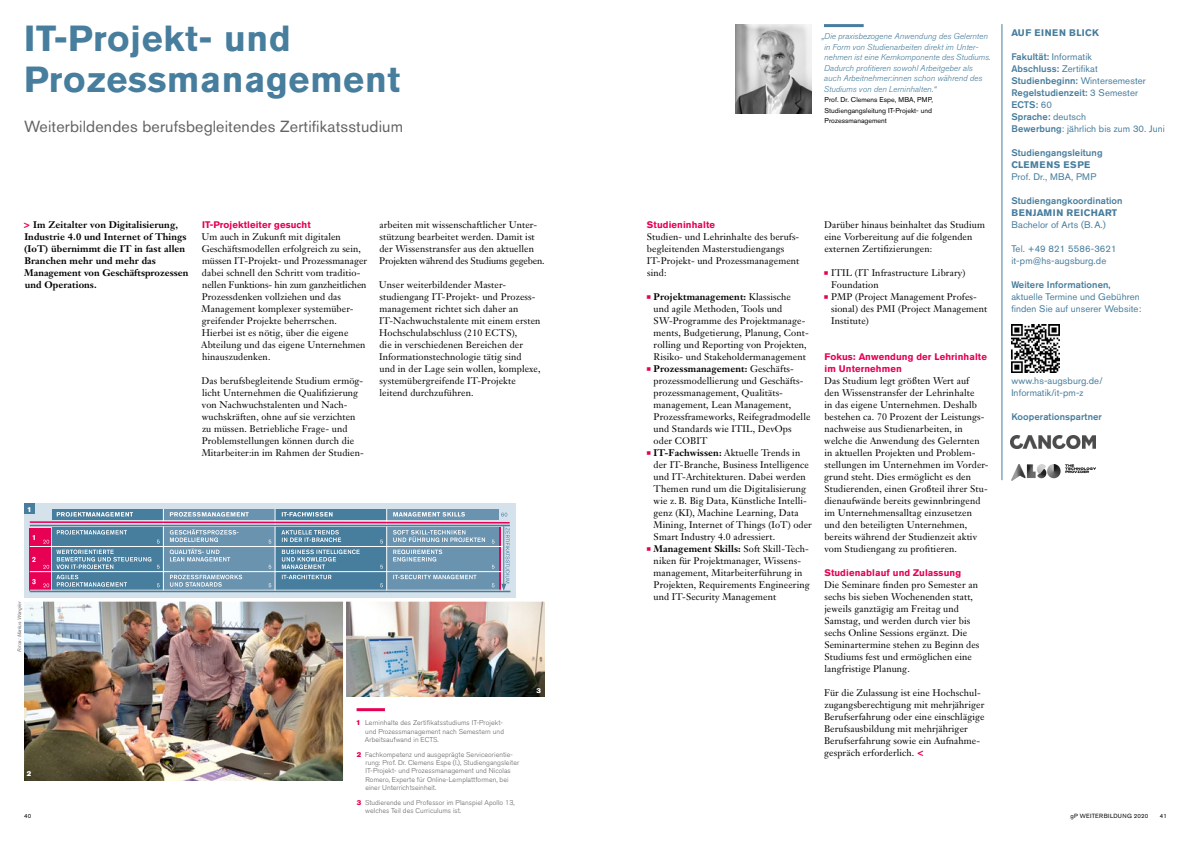
<style>
.page{position:relative;width:1191px;height:842px;background:#fff}
.page>*{position:absolute;margin:0;border:0;box-sizing:border-box;transform-origin:0 0}
.t1{font:700 36px/40.5px "Akzidenz Grotesk BQ";letter-spacing:.02em;color:#477d9d}
.t2{font:16px "Akzidenz Grotesk BQ";letter-spacing:.01em;color:#626463}
.t3{font:9.5px/12px "Janson Text";letter-spacing:.01em;color:#000}
.t4{font:9.5px/12px "Akzidenz Grotesk BQ";letter-spacing:.01em;color:#477d9d}
.t5{font:700 9.5px/12px "Janson Text";letter-spacing:.01em;color:#000}
.t6{font:700 9.5px/12px "Akzidenz Grotesk BQ";letter-spacing:.01em;color:#e70054}
.t7{font:500 9.5px "Akzidenz Grotesk BQ";letter-spacing:.01em;color:#477d9d}
.t8{font:700 9.5px "Akzidenz Grotesk BQ";letter-spacing:.06em;color:#477d9d}
.t9{font:700 9.5px "Akzidenz Grotesk BQ";letter-spacing:.04em;color:#477d9d}
.t10{font:italic 300 8.5px/10.5px "Akzidenz Grotesk BQ";color:#477d9d}
.t11{font:300 7px/8.4px "Akzidenz Grotesk BQ";letter-spacing:.01em;color:#626463}
.t12{font:7px/10.5px "Akzidenz Grotesk BQ";letter-spacing:.005em;color:#000}
.t13{font:7px "Akzidenz Grotesk BQ Super";color:#fff}
.t14{font:6px "Akzidenz Grotesk BQ";letter-spacing:.04em;color:#000}
.t15{font:italic 5px "Akzidenz Grotesk BQ";letter-spacing:.01em;color:#626463}
.s1{font-weight:500}
.s2{font-size:12px;color:#e70054}
.s3{font-family:"Akzidenz Grotesk BQ";font-weight:700;font-size:14.2px;color:#e70054}
.s4{font-weight:700;font-size:12px;color:#e70054}
.s5{font-weight:700}
.s6{font-family:"Akzidenz Grotesk BQ Super";font-weight:400;color:#e70054}
</style>
<div class="page">
<img style="left:346px;top:602px;width:198px;height:94px">
<img style="left:24px;top:602px;width:319px;height:178px">
<hr style="left:356px;top:708px;width:29px;height:3px;background:#e70054">
<hr style="left:1001px;top:24px;width:1px;height:456px;background:#477d9d">
<div style="left:24px;top:503px;width:492px;height:95px;background:#d5e1eb"></div>
<hr style="left:824px;top:24px;width:39px;height:3px;background:#477d9d">
<img style="left:1011px;top:324px;width:48px;height:48px">
<div style="left:52px;top:509px;width:111px;height:11px;background:#477d9d"></div>
<div style="left:163px;top:509px;width:112px;height:11px;background:#6993af"></div>
<div style="left:275px;top:509px;width:112px;height:11px;background:#477d9d"></div>
<div style="left:387px;top:509px;width:111px;height:11px;background:#6993af"></div>
<hr style="left:163px;top:509px;width:1px;height:83px;background:#fff">
<hr style="left:274px;top:509px;width:1px;height:83px;background:#fff">
<hr style="left:386px;top:509px;width:1px;height:83px;background:#fff">
<hr style="left:30px;top:591px;width:480px;height:1px;background:#477d9d">
<svg style="left:29px;top:512px;width:482px;height:79px;background:#7d95b1"></svg>
<img style="left:735px;top:24px;width:77px;height:89px">
<img style="left:1011px;top:464px;width:84px;height:16px">
<img style="left:1011px;top:435px;width:85px;height:14px">
<div style="left:24px;top:503px;width:11px;height:11px;background:#477d9d"></div>
<h1 class="t1" style="left:24px;top:18px;width:378px">IT-Projekt- und<br>Prozessmanagement</h1>
<h2 class="t2" style="left:24px;top:117px;width:380px">Weiterbildendes berufsbegleitendes Zertifikatsstudium</h2>
<p class="t8" style="left:1011px;top:27px;width:89px">AUF EINEN BLICK</p>
<p class="t4" style="left:1011px;top:51px;width:155px"><span class="s1">Fakultät:</span> Informatik<br><span class="s1">Abschluss:</span> Zertifikat<br><span class="s1">Studienbeginn:</span> Wintersemester<br><span class="s1">Regelstudienzeit:</span> 3 Semester<br><span class="s1">ECTS:</span> 60<br><span class="s1">Sprache:</span> deutsch<br><span class="s1">Bewerbung</span>: jährlich bis zum 30. Juni</p>
<p class="t7" style="left:1011px;top:147px;width:93px">Studiengangsleitung</p>
<p class="t8" style="left:1011px;top:159px;width:80px">CLEMENS ESPE</p>
<p class="t4" style="left:1011px;top:171px;width:87px">Prof. Dr., MBA, PMP</p>
<p class="t7" style="left:1011px;top:195px;width:113px">Studiengangkoordination</p>
<p class="t9" style="left:1011px;top:207px;width:107px">BENJAMIN REICHART</p>
<p class="t4" style="left:1011px;top:219px;width:96px">Bachelor of Arts (B.A.)</p>
<p class="t4" style="left:1011px;top:243px;width:107px">Tel. +49 821 5586-3621 it-pm@hs-augsburg.de</p>
<p class="t7" style="left:1011px;top:279px;width:101px">Weitere Informationen,</p>
<p class="t4" style="left:1011px;top:291px;width:131px">aktuelle Termine und Gebühren finden Sie auf unserer Website:</p>
<p class="t10" style="left:821px;top:31px;width:171px">„Die praxisbezogene Anwendung des Gelernten in Form von Studienarbeiten direkt im Unter&shy;nehmen ist eine Kernkomponente des Studiums.<br>Dadurch profitieren sowohl Arbeitgeber als<br>auch Arbeitnehmer:innen schon während des Studiums von den Lerninhalten.“</p>
<p class="t12" style="left:824px;top:95px;width:110px">Prof. Dr. Clemens Espe, MBA, PMP,<br>Studiengangsleitung IT-Projekt- und<br>Prozessmanagement</p>
<p class="t5" style="left:24px;top:219px;width:166px"><span class="s2">&gt;</span> Im Zeitalter von Digitalisierung,<br>Industrie 4.0 und Internet of Things (IoT) übernimmt die IT in fast allen<br>Branchen mehr und mehr das<br>Management von Geschäftsprozessen und Operations.</p>
<p class="t3" style="left:824px;top:219px;width:162px">Darüber hinaus beinhaltet das Studium eine Vorbereitung auf die folgenden externen Zertifizierungen:</p>
<p class="t3" style="left:831px;top:267px;width:136px;text-indent:-7px"><span class="s3">•</span> ITIL (IT Infrastructure Library)<br>Foundation</p>
<p class="t3" style="left:831px;top:291px;width:158px;text-indent:-7px"><span class="s3">•</span> PMP (Project Management Profes&shy;sional) des PMI (Project Management<br>Institute)</p>
<p class="t6" style="left:824px;top:351px;width:164px">Fokus: Anwendung der Lehrinhalte im Unternehmen</p>
<p class="t3" style="left:824px;top:375px;width:166px">Das Studium legt größten Wert auf<br>den Wissenstransfer der Lehrinhalte<br>in das eigene Unternehmen. Deshalb bestehen ca. 70 Prozent der Leistungs&shy;nachweise aus Studienarbeiten, in welche die Anwendung des Gelernten in aktuellen Projekten und Problem&shy;stellungen im Unternehmen im Vorder&shy;grund steht. Dies ermöglicht es den Studierenden, einen Großteil ihrer Stu&shy;dienaufwände bereits gewinnbringend im Unternehmensalltag einzusetzen und den beteiligten Unternehmen, bereits während der Studienzeit aktiv vom Studiengang zu profitieren.</p>
<p class="t6" style="left:824px;top:567px;width:138px">Studienablauf und Zulassung</p>
<p class="t3" style="left:824px;top:579px;width:157px">Die Seminare finden pro Semester an sechs bis sieben Wochenenden statt, jeweils ganztägig am Freitag und Samstag, und werden durch vier bis sechs Online Sessions ergänzt. Die Seminartermine stehen zu Beginn des Studiums fest und ermöglichen eine langfristige Planung.</p>
<p class="t3" style="left:824px;top:687px;width:162px">Für die Zulassung ist eine Hochschul&shy;zugangsberechtigung mit mehrjähriger Berufserfahrung oder eine einschlägige Berufsausbildung mit mehrjähriger Berufserfahrung sowie ein Aufnahme&shy;gespräch erforderlich. <span class="s4">&lt;</span></p>
<p class="t3" style="left:379px;top:219px;width:167px">arbeiten mit wissenschaftlicher Unter&shy;stützung bearbeitet werden. Damit ist der Wissenstransfer aus den aktuellen Projekten während des Studiums gegeben.</p>
<p class="t3" style="left:379px;top:279px;width:163px">Unser weiterbildender Master&shy;studiengang IT-Projekt- und Prozess&shy;management richtet sich daher an IT-Nachwuchstalente mit einem ersten Hochschulabschluss (210 ECTS),<br>die in verschiedenen Bereichen der Informationstechnologie tätig sind<br>und in der Lage sein wollen, komplexe, systemübergreifende IT-Projekte leitend durchzuführen.</p>
<p class="t6" style="left:647px;top:219px;width:70px">Studieninhalte</p>
<p class="t3" style="left:647px;top:231px;width:154px">Studien- und Lehrinhalte des berufs&shy;begleitenden Masterstudiengangs<br>IT-Projekt- und Prozessmanagement sind:</p>
<p class="t3" style="left:653px;top:291px;width:157px;text-indent:-7px"><span class="s3">•</span> <span class="s5">Projektmanagement:</span> Klassische und agile Methoden, Tools und SW-Programme des Projektmanage&shy;ments, Budgetierung, Planung, Cont&shy;rolling und Reporting von Projekten, Risiko- und Stakeholdermanagement</p>
<p class="t3" style="left:653px;top:363px;width:158px;text-indent:-7px"><span class="s3">•</span> <span class="s5">Prozessmanagement:</span> Geschäfts&shy;prozessmodellierung und Geschäfts&shy;prozessmanagement, Qualitäts&shy;management, Lean Management,<br>Prozessframeworks, Reifegradmodelle und Standards wie ITIL, DevOps oder COBIT</p>
<p class="t3" style="left:653px;top:447px;width:160px;text-indent:-7px"><span class="s3">•</span> <span class="s5">IT-Fachwissen:</span> Aktuelle Trends in der IT-Branche, Business Intelligence und IT-Architekturen. Dabei werden Themen rund um die Digitalisierung wie z.B. Big Data, Künstliche Intelli&shy;genz (KI), Machine Learning, Data Mining, Internet of Things (IoT) oder Smart Industry 4.0 adressiert.</p>
<p class="t3" style="left:653px;top:543px;width:158px;text-indent:-7px"><span class="s3">•</span> <span class="s5">Management Skills:</span> Soft Skill-Tech&shy;niken für Projektmanager, Wissens&shy;management, Mitarbeiterführung in Projekten, Requirements Engineering und IT-Security Management</p>
<p class="t6" style="left:202px;top:219px;width:110px">IT-Projektleiter gesucht</p>
<p class="t3" style="left:201px;top:231px;width:167px">Um auch in Zukunft mit digitalen Geschäftsmodellen erfolgreich zu sein, müssen IT-Projekt- und Prozessmanager dabei schnell den Schritt vom traditio&shy;nellen Funktions- hin zum ganzheitlichen Prozessdenken vollziehen und das Management komplexer systemüber&shy;greifender Projekte beherrschen.<br>Hierbei ist es nötig, über die eigene Abteilung und das eigene Unternehmen hinauszudenken.</p>
<p class="t3" style="left:202px;top:375px;width:164px">Das berufsbegleitende Studium ermög&shy;licht Unternehmen die Qualifizierung von Nachwuchstalenten und Nach&shy;wuchskräften, ohne auf sie verzichten zu müssen. Betriebliche Frage- und Problemstellungen können durch die Mitarbeiter:in im Rahmen der Studien-</p>
<p class="t4" style="left:1011px;top:375px;width:93px">www.hs-augsburg.de/<br>Informatik/it-pm-z</p>
<p class="t7" style="left:1011px;top:411px;width:92px">Kooperationspartner</p>
<p class="t13" style="left:27px;top:505px;width:6px">1</p>
<p class="t15" style="left:17px;top:652px;width:53px;rotate:-90deg">Fotos: Markus Wangler</p>
<p class="t13" style="left:536px;top:687px;width:6px">3</p>
<p class="t11" style="left:365px;top:719px;width:140px;text-indent:-9px"><span class="s6">1</span> Lerninhalte des Zertifikatsstudiums IT-Projekt&shy;und Prozessmanagement nach Semestern und<br>Arbeitsaufwand in ECTS.</p>
<p class="t11" style="left:365px;top:750px;width:155px;text-indent:-8px"><span class="s6">2</span> Fachkompetenz und ausgeprägte Serviceorientie&shy;rung: Prof. Dr. Clemens Espe (l.), Studiengangsleiter IT-Projekt- und Prozessmanagement und Nicolas Romero, Experte für Online-Lernplattformen, bei einer Unterrichtseinheit.</p>
<p class="t11" style="left:365px;top:798px;width:151px;text-indent:-8px"><span class="s6">3</span> Studierende und Professor im Planspiel Apollo 13, welches Teil des Curriculums ist.</p>
<p class="t13" style="left:27px;top:770px;width:6px">2</p>
<p class="t14" style="left:24px;top:812px;width:9px">40</p>
<p class="t14" style="left:1070px;top:812px;width:79px">gP WEITERBILDUNG 2020</p>
<p class="t14" style="left:1159px;top:812px;width:9px">41</p>
</div>
